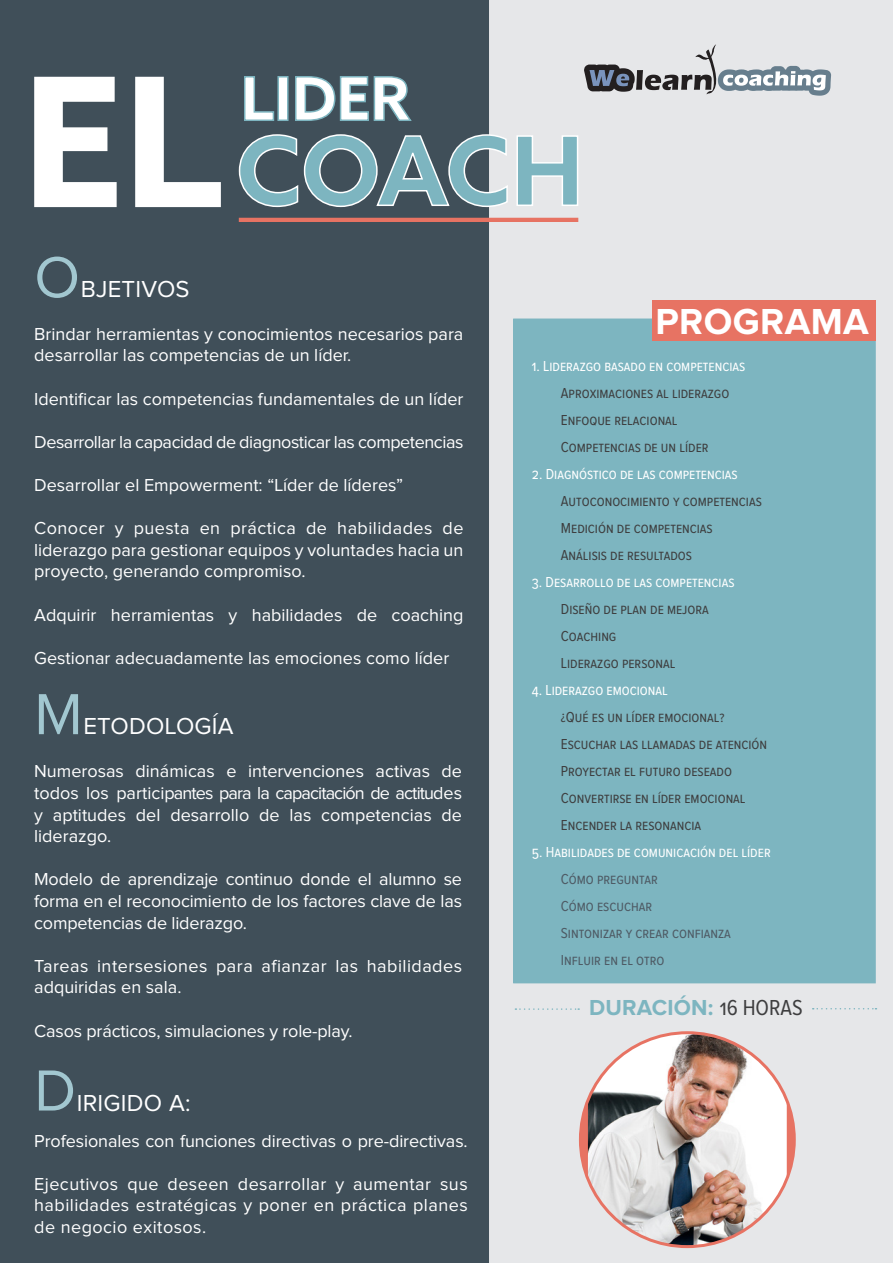
<style>
.page{position:relative;width:893px;height:1263px;background:#e6e7e9}
.page>*{position:absolute;margin:0;border:0;box-sizing:border-box;transform-origin:0 0}
.t1{font:60px "Proxima Nova";color:#a2c7d0}
.t2{font:700 37.5px "Proxima Nova S";letter-spacing:.01em;color:#fff}
.t3{font:24px "Proxima Nova";letter-spacing:.01em;color:#fff}
.t4{font:700 22.5px "Proxima Nova S";letter-spacing:.01em;color:#7db5c0}
.t5{font:18px/21.6px "Proxima Nova";color:#fff;text-align:justify}
.t6{font:18px "Proxima Nova";letter-spacing:.025em;color:#fff}
.t7{font:18px "Proxima Nova";letter-spacing:-.025em;color:#fff}
.t8{font:15px "Proxima Nova S Cond";color:#3e3e3f}
.t9{font:15px "Proxima Nova S Cond";color:#fff}
.t10{font:15px "Proxima Nova S Cond";color:#4e5a64}
.s1{font-family:"Proxima Nova S Cond";font-weight:400;color:#3e3e3f}
</style>
<div class="page">
<div style="left:0;top:0;width:489px;height:1263px;background:#404f59"></div>
<div style="left:514px;top:319px;width:361px;height:664px;background:#7db5c0"></div>
<div style="left:513px;top:318px;width:363px;height:665px;border:2px solid #7db5c0"></div>
<div style="left:652px;top:301px;width:224px;height:40px;background:#e77363"></div>
<svg style="left:584px;top:44px;width:247px;height:52px"></svg>
<hr style="left:239px;top:218px;width:339px;height:4px;background:#e77363">
<svg style="left:813px;top:1008px;width:63px;height:1px"></svg>
<svg style="left:515px;top:1008px;width:64px;height:2px"></svg>
<img style="left:588px;top:1034px;width:199px;height:212px">
<svg style="left:34px;top:77px;width:187px;height:130px"></svg>
<svg style="left:243px;top:75px;width:170px;height:47px"></svg>
<svg style="left:238px;top:133px;width:340px;height:75px"></svg>
<p class="t1" style="left:34px;top:250px;width:47px">O</p>
<p class="t3" style="left:81px;top:278px;width:110px">BJETIVOS</p>
<p class="t5" style="left:34px;top:324px;width:431px">Brindar herramientas y conocimientos necesarios para desarrollar las competencias de un líder.</p>
<p class="t5" style="left:34px;top:389px;width:431px">Identificar las competencias fundamentales de un líder</p>
<p class="t7" style="left:34px;top:434px;width:431px">Desarrollar la capacidad de diagnosticar las competencias</p>
<p class="t5" style="left:34px;top:475px;width:370px">Desarrollar el Empowerment: “Líder de líderes”</p>
<p class="t6" style="left:34px;top:520px;width:431px">Conocer y puesta en práctica de habilidades de</p>
<p class="t5" style="left:34px;top:540px;width:431px">liderazgo para gestionar equipos y voluntades hacia un proyecto, generando compromiso.</p>
<p class="t5" style="left:34px;top:605px;width:431px">Adquirir herramientas y habilidades de coaching</p>
<p class="t5" style="left:34px;top:648px;width:417px">Gestionar adecuadamente las emociones como líder</p>
<p class="t1" style="left:34px;top:687px;width:50px">M</p>
<p class="t3" style="left:83px;top:715px;width:152px">ETODOLOGÍA</p>
<p class="t5" style="left:34px;top:761px;width:429px">Numerosas dinámicas e intervenciones activas de todos los participantes para la capacitación de actitudes y aptitudes del desarrollo de las competencias de</p>
<p class="t5" style="left:34px;top:826px;width:79px">liderazgo.</p>
<p class="t5" style="left:34px;top:869px;width:429px">Modelo de aprendizaje continuo donde el alumno se forma en el reconocimiento de los factores clave de las competencias de liderazgo.</p>
<p class="t6" style="left:34px;top:957px;width:429px">Tareas intersesiones para afianzar las habilidades</p>
<p class="t5" style="left:34px;top:977px;width:149px">adquiridas en sala.</p>
<p class="t5" style="left:34px;top:1020px;width:320px">Casos prácticos, simulaciones y role-play.</p>
<p class="t1" style="left:34px;top:1063px;width:44px">D</p>
<p class="t3" style="left:77px;top:1091px;width:115px">IRIGIDO A:</p>
<p class="t5" style="left:34px;top:1130px;width:435px">Profesionales con funciones directivas o pre-directivas.</p>
<p class="t5" style="left:34px;top:1174px;width:435px">Ejecutivos que deseen desarrollar y aumentar sus habilidades estratégicas y poner en práctica planes de negocio exitosos.</p>
<p class="t2" style="left:655px;top:300px;width:215px">PROGRAMA</p>
<p class="t9" style="left:532px;top:358px;width:215px">1. Liderazgo basado en competencias</p>
<p class="t8" style="left:561px;top:385px;width:170px">Aproximaciones al liderazgo</p>
<p class="t8" style="left:561px;top:412px;width:118px">Enfoque relacional</p>
<p class="t8" style="left:561px;top:439px;width:149px">Competencias de un líder</p>
<p class="t9" style="left:532px;top:466px;width:207px">2. Diagnóstico de las competencias</p>
<p class="t8" style="left:561px;top:493px;width:202px">Autoconocimiento y competencias</p>
<p class="t8" style="left:561px;top:520px;width:153px">Medición de competencias</p>
<p class="t8" style="left:561px;top:547px;width:133px">Análisis de resultados</p>
<p class="t9" style="left:532px;top:574px;width:204px">3. Desarrollo de las competencias</p>
<p class="t8" style="left:561px;top:601px;width:150px">Diseño de plan de mejora</p>
<p class="t8" style="left:561px;top:628px;width:57px">Coaching</p>
<p class="t8" style="left:561px;top:655px;width:116px">Liderazgo personal</p>
<p class="t9" style="left:532px;top:682px;width:137px">4. Liderazgo emocional</p>
<p class="t8" style="left:561px;top:709px;width:165px">¿Qué es un líder emocional?</p>
<p class="t8" style="left:561px;top:736px;width:208px">Escuchar las llamadas de atención</p>
<p class="t8" style="left:561px;top:763px;width:173px">Proyectar el futuro deseado</p>
<p class="t8" style="left:561px;top:790px;width:186px">Convertirse en líder emocional</p>
<p class="t8" style="left:561px;top:817px;width:142px">Encender la resonancia</p>
<p class="t9" style="left:532px;top:844px;width:240px">5. Habilidades de comunicación del líder</p>
<p class="t10" style="left:561px;top:871px;width:98px">Cómo preguntar</p>
<p class="t10" style="left:561px;top:898px;width:93px">Cómo escuchar</p>
<p class="t10" style="left:561px;top:925px;width:171px">Sintonizar y crear confianza</p>
<p class="t10" style="left:561px;top:952px;width:105px">Influir en el otro</p>
<p class="t4" style="left:589px;top:995px;width:215px">DURACIÓN: <span class="s1">16 HORAS</span></p>
</div>
